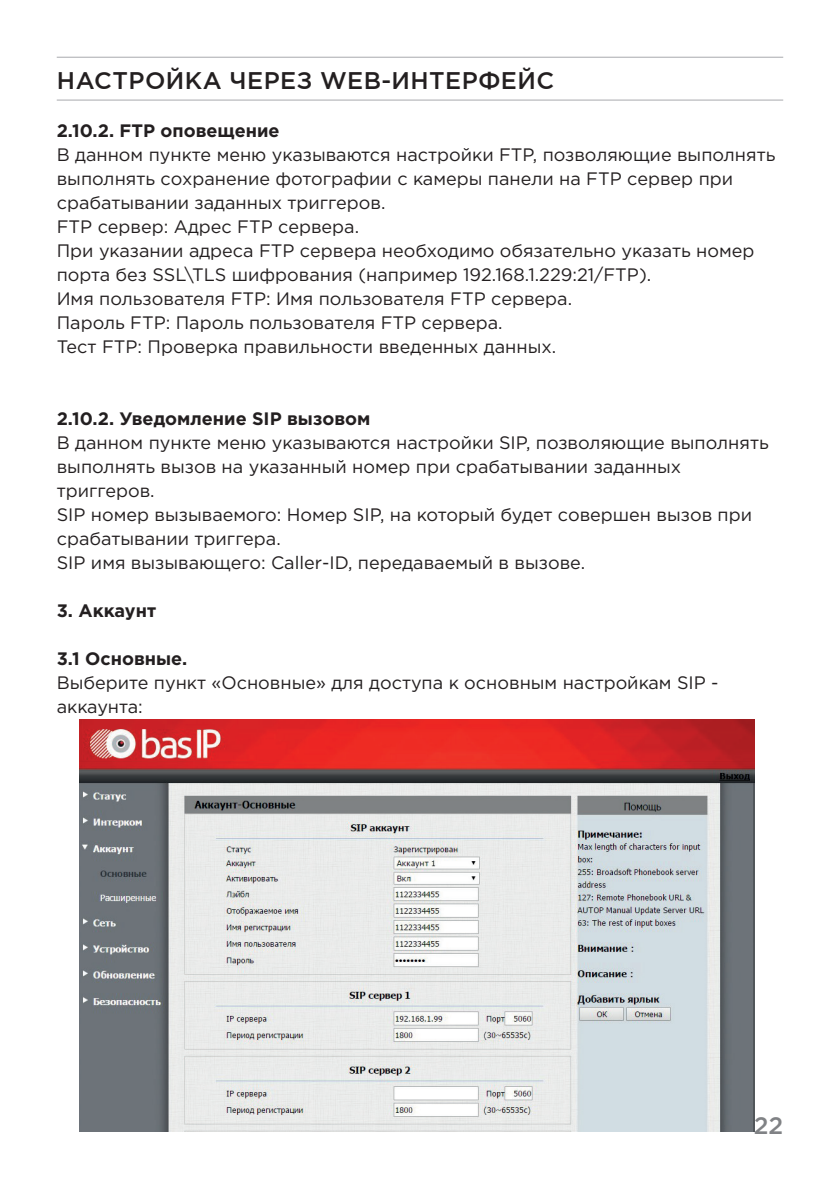
<style>
.page{position:relative;width:840px;height:1191px;background:#fff}
.page>*{position:absolute;margin:0;border:0;box-sizing:border-box;transform-origin:0 0}
.t1{font:500 24px "Gotham Pro";letter-spacing:.02em;color:#231f20}
.t2{font:500 24px "Gotham Pro";color:#808285}
.t3{font:18px/24px "Gotham Pro";color:#231f20}
.t4{font:700 18px "Gotham Pro";color:#231f20}
</style>
<div class="page">
<hr style="left:57px;top:100px;width:725px;height:1px;background:#a8a9ad">
<hr style="left:57px;top:57px;width:725px;height:1px;background:#a8a9ad">
<img style="left:79px;top:719px;width:675px;height:412px">
<h1 class="t1" style="left:57px;top:67px;width:498px">НАСТРОЙКА ЧЕРЕЗ WEB-ИНТЕРФЕЙС</h1>
<p class="t4" style="left:57px;top:120px;width:224px">2.10.2. FTP оповещение</p>
<p class="t3" style="left:57px;top:142px;width:719px">В данном пункте меню указываются настройки FTP, позволяющие выполнять выполнять сохранение фотографии с камеры панели на FTP сервер при срабатывании заданных триггеров.<br>FTP сервер: Адрес FTP сервера.<br>При указании адреса FTP сервера необходимо обязательно указать номер порта без SSL\TLS шифрования (например 192.168.1.229:21/FTP).<br>Имя пользователя FTP: Имя пользователя FTP сервера.<br>Пароль FTP: Пароль пользователя FTP cервера.<br>Тест FTP: Проверка правильности введенных данных.</p>
<p class="t4" style="left:57px;top:408px;width:315px">2.10.2. Уведомление SIP вызовом</p>
<p class="t3" style="left:57px;top:430px;width:713px">В данном пункте меню указываются настройки SIP, позволяющие выполнять выполнять вызов на указанный номер при срабатывании заданных триггеров.<br>SIP номер вызываемого: Номер SIP, на который будет совершен вызов при срабатывании триггера.<br>SIP имя вызывающего: Caller-ID, передаваемый в вызове.</p>
<p class="t4" style="left:57px;top:600px;width:101px">3. Аккаунт</p>
<p class="t4" style="left:57px;top:648px;width:132px">3.1 Основные.</p>
<p class="t3" style="left:57px;top:670px;width:663px">Выберите пункт «Основные» для доступа к основным настройкам SIP - аккаунта:</p>
<h1 class="t2" style="left:753px;top:1112px;width:31px">22</h1>
</div>
